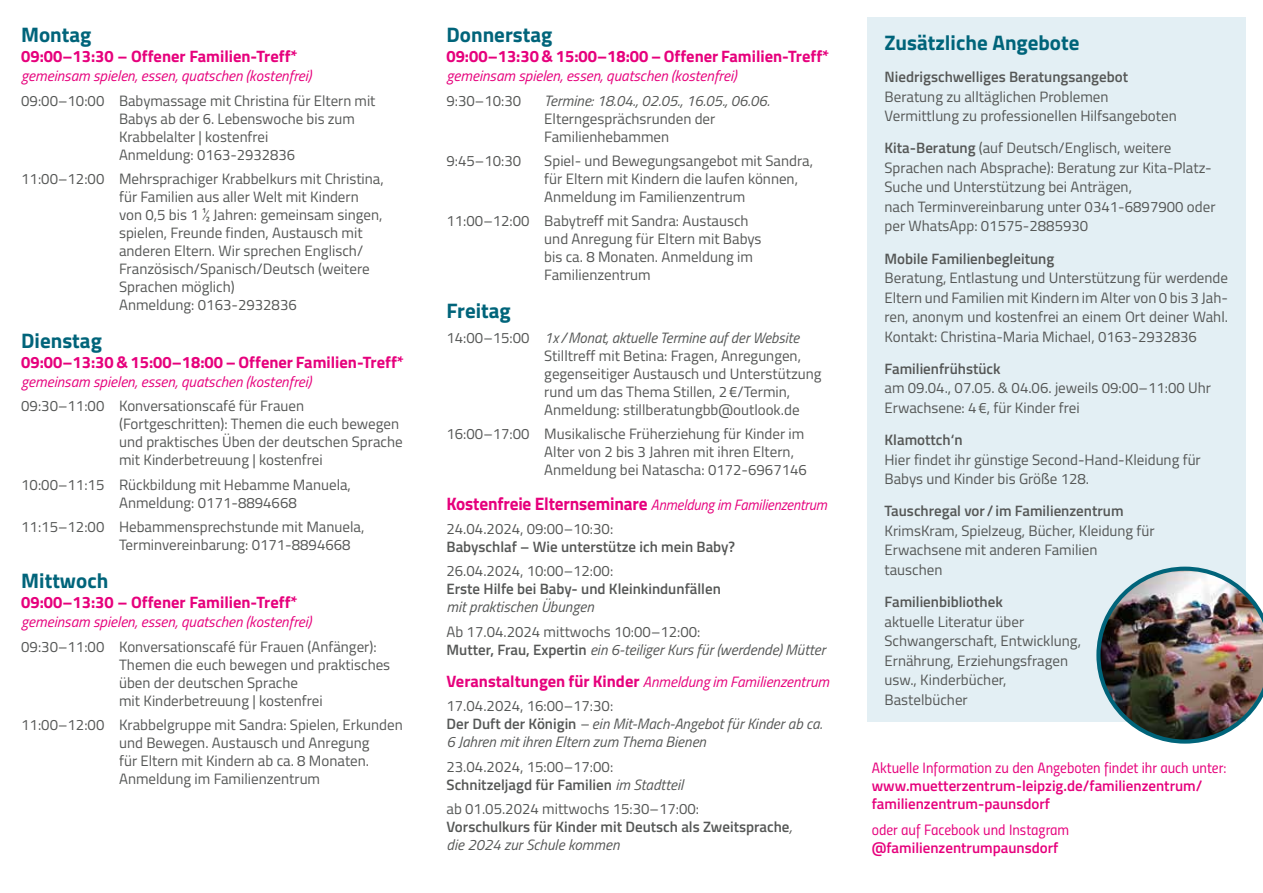
<style>
.page{position:relative;width:1263px;height:893px;background:#fff}
.page>*{position:absolute;margin:0;border:0;box-sizing:border-box;transform-origin:0 0}
.t1{font:700 21px "Titillium";color:#00647a}
.t2{font:700 16.5px "Titillium";color:#e6007c}
.t3{font:15px/18px "Titillium";color:#555756}
.t4{font:600 15px/18px "Titillium";color:#555756}
.t5{font:italic 15px/24.3px "Titillium";color:#e6007c}
.t6{font:italic 15px/18px "Titillium";color:#555756}
.t7{font:600 15px/18px "Titillium";color:#e6007c}
.t8{font:15px "Titillium Regular Upright";color:#e6007c}
.t9{font:italic 15px/24.5px "Titillium";color:#e6007c;scale:.96 1}
.s1{font-style:italic}
.s2{font-weight:700;font-style:normal;font-size:18px}
.s3{font-style:normal;color:#555756}
.s4{font-style:normal}
.s5{font-weight:600;font-style:normal}
.s6{font-weight:700;font-style:normal;font-size:16.5px}
.s7{font-weight:400}
.s8{font-weight:400;font-style:italic}
.s9{font-weight:600}
</style>
<div class="page">
<div style="left:867px;top:17px;width:379px;height:705px;background:#e3eff4"></div>
<img style="left:1096px;top:567px;width:167px;height:177px">
<h1 class="t1" style="left:21px;top:19px;width:72px">Montag</h1>
<p class="t2" style="left:21px;top:43px;width:278px">09:00–13:30 – Offener Familien-Treff*</p>
<p class="t5" style="left:21px;top:63px;width:291px">gemeinsam spielen, essen, quatschen (kostenfrei)</p>
<p class="t3" style="left:119px;top:91px;width:258px;text-indent:-98px">09:00–10:00 Babymassage mit Christina für Eltern mit Babys ab der 6. Lebenswoche bis zum Krabbelalter | kostenfrei<br>Anmeldung: 0163-2932836</p>
<p class="t3" style="left:119px;top:169px;width:266px;text-indent:-98px">11:00–12:00 Mehrsprachiger Krabbelkurs mit Christina, für Familien aus aller Welt mit Kindern von 0,5 bis 1 ½ Jahren: gemeinsam singen, spielen, Freunde finden, Austausch mit anderen Eltern. Wir sprechen Englisch/ Französisch/Spanisch/Deutsch (weitere Sprachen möglich)<br>Anmeldung: 0163-2932836</p>
<h1 class="t1" style="left:21px;top:325px;width:82px">Dienstag</h1>
<p class="t2" style="left:21px;top:349px;width:384px">09:00–13:30 &amp; 15:00–18:00 – Offener Familien-Treff*</p>
<p class="t5" style="left:21px;top:369px;width:291px">gemeinsam spielen, essen, quatschen (kostenfrei)</p>
<p class="t3" style="left:119px;top:396px;width:285px;text-indent:-98px">09:30–11:00 Konversationscafé für Frauen (Fortgeschritten): Themen die euch bewegen und praktisches Üben der deutschen Sprache mit Kinderbetreuung | kostenfrei</p>
<p class="t3" style="left:119px;top:475px;width:233px;text-indent:-98px">10:00–11:15 Rückbildung mit Hebamme Manuela,<br>Anmeldung: 0171-8894668</p>
<p class="t3" style="left:119px;top:517px;width:247px;text-indent:-98px">11:15–12:00 Hebammensprechstunde mit Manuela,<br>Terminvereinbarung: 0171-8894668</p>
<h1 class="t1" style="left:21px;top:565px;width:89px">Mittwoch</h1>
<p class="t2" style="left:21px;top:589px;width:278px">09:00–13:30 – Offener Familien-Treff*</p>
<p class="t5" style="left:21px;top:609px;width:291px">gemeinsam spielen, essen, quatschen (kostenfrei)</p>
<p class="t3" style="left:119px;top:637px;width:273px;text-indent:-98px">09:30–11:00 Konversationscafé für Frauen (Anfänger):<br>Themen die euch bewegen und praktisches üben der deutschen Sprache<br>mit Kinderbetreuung | kostenfrei</p>
<p class="t3" style="left:119px;top:715px;width:285px;text-indent:-98px">11:00–12:00 Krabbelgruppe mit Sandra: Spielen, Erkunden und Bewegen. Austausch und Anregung<br>für Eltern mit Kindern ab ca. 8 Monaten.<br>Anmeldung im Familienzentrum</p>
<h1 class="t1" style="left:446px;top:19px;width:107px">Donnerstag</h1>
<p class="t2" style="left:446px;top:43px;width:384px">09:00–13:30 &amp; 15:00–18:00 – Offener Familien-Treff*</p>
<p class="t5" style="left:446px;top:63px;width:291px">gemeinsam spielen, essen, quatschen (kostenfrei)</p>
<p class="t3" style="left:446px;top:91px;width:76px">9:30–10:30</p>
<p class="t6" style="left:544px;top:91px;width:227px">Termine: 18.04., 02.05., 16.05., 06.06.</p>
<p class="t3" style="left:544px;top:109px;width:173px">Elterngesprächsrunden der<br>Familienhebammen</p>
<p class="t3" style="left:446px;top:151px;width:76px">9:45–10:30</p>
<p class="t3" style="left:544px;top:151px;width:270px">Spiel- und Bewegungsangebot mit Sandra, für Eltern mit Kindern die laufen können,<br>Anmeldung im Familienzentrum</p>
<p class="t3" style="left:544px;top:211px;width:219px;text-indent:-98px">11:00–12:00 Babytreff mit Sandra: Austausch und Anregung für Eltern mit Babys bis ca. 8 Monaten. Anmeldung im<br>Familienzentrum</p>
<h1 class="t1" style="left:446px;top:295px;width:66px">Freitag</h1>
<p class="t3" style="left:544px;top:328px;width:279px;text-indent:-98px">14:00–15:00 <span class="s1">1x /Monat, aktuelle Termine auf der Website </span>Stilltreff mit Betina: Fragen, Anregungen, gegenseitiger Austausch und Unterstützung rund um das Thema Stillen, 2€/Termin, Anmeldung: stillberatungbb@outlook.de</p>
<p class="t3" style="left:544px;top:424px;width:264px;text-indent:-98px">16:00–17:00 Musikalische Früherziehung für Kinder im<br>Alter von 2 bis 3 Jahren mit ihren Eltern,<br>Anmeldung bei Natascha: 0172-6967146</p>
<p class="t9" style="left:446px;top:491px;width:398px"><span class="s2">Kostenfreie Elternseminare</span> Anmeldung im Familienzentrum<br><span class="s3">24.04.2024, 09:00–10:30:</span></p>
<p class="t4" style="left:446px;top:537px;width:290px">Babyschlaf – Wie unterstütze ich mein Baby?</p>
<p class="t3" style="left:446px;top:561px;width:168px">26.04.2024, 10:00–12:00:</p>
<p class="t4" style="left:446px;top:579px;width:276px">Erste Hilfe bei Baby- und Kleinkindunfällen</p>
<p class="t6" style="left:446px;top:597px;width:149px">mit praktischen Übungen</p>
<p class="t6" style="left:446px;top:622px;width:380px"><span class="s4">Ab 17.04.2024 mittwochs 10:00–12:00:<br></span><span class="s5">Mutter, Frau, Expertin</span> ein 6-teiliger Kurs für (werdende) Mütter</p>
<p class="t5" style="left:446px;top:669px;width:384px"><span class="s6">Veranstaltungen für Kinder</span> Anmeldung im Familienzentrum<br><span class="s3">17.04.2024, 16:00–17:30:</span></p>
<p class="t6" style="left:446px;top:714px;width:377px"><span class="s5">Der Duft der Königin</span> – ein Mit-Mach-Angebot für Kinder ab ca.<br>6 Jahren mit ihren Eltern zum Thema Bienen</p>
<p class="t4" style="left:446px;top:757px;width:238px"><span class="s7">23.04.2024, 15:00–17:00:<br></span>Schnitzeljagd für Familien <span class="s8">im Stadtteil</span></p>
<p class="t4" style="left:446px;top:799px;width:347px"><span class="s7">ab 01.05.2024 mittwochs 15:30–17:00:<br></span>Vorschulkurs für Kinder mit Deutsch als Zweitsprache<span class="s8">, die 2024 zur Schule kommen</span></p>
<h1 class="t1" style="left:884px;top:26px;width:196px">Zusätzliche Angebote</h1>
<p class="t4" style="left:884px;top:67px;width:245px">Niedrigschwelliges Beratungsangebot</p>
<p class="t3" style="left:884px;top:86px;width:294px;line-height:19.5px">Beratung zu alltäglichen Problemen<br>Vermittlung zu professionellen Hilfsangeboten</p>
<p class="t3" style="left:884px;top:138px;width:332px;line-height:19.5px"><span class="s9">Kita-Beratung</span> (auf Deutsch/Englisch, weitere Sprachen nach Absprache): Beratung zur Kita-Platz-Suche und Unterstützung bei Anträgen,<br>nach Terminvereinbarung unter 0341-6897900 oder per WhatsApp: 01575-2885930</p>
<p class="t4" style="left:884px;top:249px;width:171px">Mobile Familienbegleitung</p>
<p class="t3" style="left:884px;top:267px;width:345px;line-height:19.5px;text-align:justify">Beratung, Entlastung und Unterstützung für werdende Eltern und Familien mit Kindern im Alter von 0 bis 3 Jah&shy;ren, anonym und kostenfrei an einem Ort deiner Wahl.<br>Kontakt: Christina-Maria Michael, 0163-2932836</p>
<p class="t4" style="left:884px;top:359px;width:118px">Familienfrühstück</p>
<p class="t3" style="left:884px;top:378px;width:328px;line-height:19.5px">am 09.04., 07.05. &amp; 04.06. jeweils 09:00–11:00 Uhr<br>Erwachsene: 4€, für Kinder frei</p>
<p class="t4" style="left:884px;top:430px;width:79px">Klamottch‘n</p>
<p class="t3" style="left:884px;top:449px;width:318px;line-height:19.5px">Hier findet ihr günstige Second-Hand-Kleidung für<br>Babys und Kinder bis Größe 128.</p>
<p class="t4" style="left:884px;top:501px;width:241px">Tauschregal vor / im Familienzentrum</p>
<p class="t3" style="left:884px;top:520px;width:272px;line-height:19.5px">KrimsKram, Spielzeug, Bücher, Kleidung für<br>Erwachsene mit anderen Familien tauschen</p>
<p class="t4" style="left:884px;top:592px;width:120px">Familienbibliothek</p>
<p class="t3" style="left:884px;top:611px;width:198px;line-height:19.5px">aktuelle Literatur über<br>Schwangerschaft, Entwicklung,<br>Ernährung, Erziehungsfragen usw., Kinderbücher,<br>Bastelbücher</p>
<p class="t8" style="left:872px;top:757px;width:356px">Aktuelle Information zu den Angeboten findet ihr auch unter:</p>
<p class="t7" style="left:872px;top:776px;width:332px">www.muetterzentrum-leipzig.de/familienzentrum/ familienzentrum-paunsdorf</p>
<p class="t8" style="left:872px;top:819px;width:199px">oder auf Facebook und Instagram</p>
<p class="t7" style="left:872px;top:838px;width:188px">@familienzentrumpaunsdorf</p>
</div>
